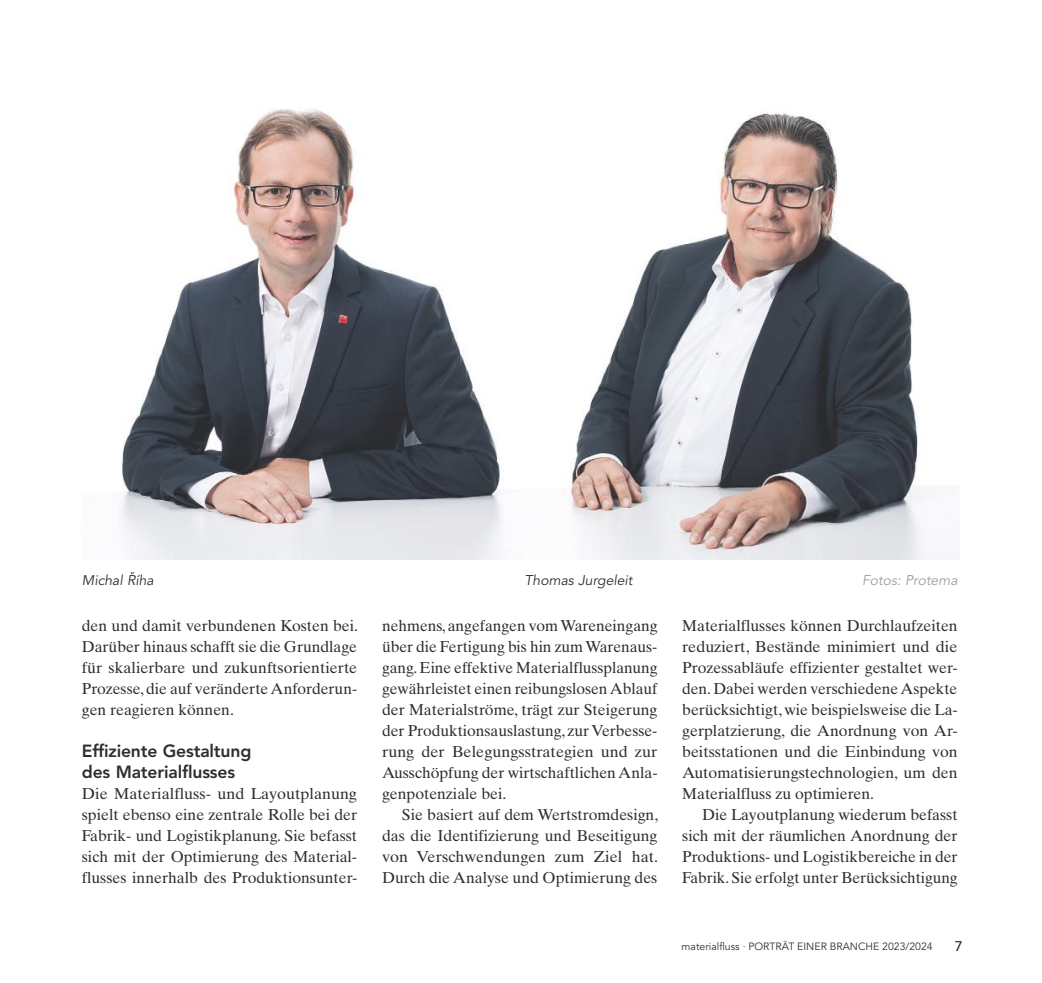
<style>
.page{position:relative;width:1042px;height:983px;background:#fff}
.page>*{position:absolute;margin:0;border:0;box-sizing:border-box;transform-origin:0 0}
.t1{font:800 17.5px/21px "Avenir LT Std";letter-spacing:-.01em;color:#2e2e2e}
.t2{font:15.75px/21px "Times Ten LT Std";color:#2e2e2e;text-align:justify}
.t3{font:italic 14px "Avenir LT Std";color:#2e2e2e}
.t4{font:italic 14px "Avenir LT Std";color:#a09f9f}
.t5{font:500 14px "Avenir LT Std";color:#2e2e2e}
.t6{font:10.5px "Avenir LT Std";color:#2e2e2e}
</style>
<div class="page">
<img style="left:122px;top:109px;width:804px;height:450px">
<p class="t3" style="left:82px;top:571px;width:73px">Michal Ríha</p>
<p class="t3" style="left:524px;top:571px;width:109px">Thomas Jurgeleit</p>
<p class="t4" style="left:862px;top:571px;width:97px">Fotos: Protema</p>
<p class="t2" style="left:82px;top:614px;width:278px">den und damit verbundenen Kosten bei.<br>Darüber hinaus schafft sie die Grundlage für skalierbare und zukunftsorientierte Prozesse, die auf veränderte Anforderun&shy;gen reagieren können.</p>
<p class="t1" style="left:82px;top:739px;width:171px">Effiziente Gestaltung des Materialflusses</p>
<p class="t2" style="left:82px;top:782px;width:277px">Die Materialfluss- und Layoutplanung spielt ebenso eine zentrale Rolle bei der Fabrik- und Logistikplanung. Sie befasst sich mit der Optimierung des Material&shy;flusses innerhalb des Produktionsunter-</p>
<p class="t2" style="left:382px;top:614px;width:277px">nehmens, angefangen vom Wareneingang über die Fertigung bis hin zum Warenaus&shy;gang. Eine effektive Materialflussplanung gewährleistet einen reibungslosen Ablauf der Materialströme, trägt zur Steigerung der Produktionsauslastung, zur Verbesse&shy;rung der Belegungsstrategien und zur Ausschöpfung der wirtschaftlichen Anla&shy;genpotenziale bei.</p>
<p class="t2" style="left:382px;top:803px;width:278px;text-indent:20px">Sie basiert auf dem Wertstromdesign, das die Identifizierung und Beseitigung von Verschwendungen zum Ziel hat.<br>Durch die Analyse und Optimierung des</p>
<p class="t2" style="left:682px;top:614px;width:277px">Materialflusses können Durchlaufzeiten reduziert, Bestände minimiert und die Prozessabläufe effizienter gestaltet wer&shy;den. Dabei werden verschiedene Aspekte berücksichtigt, wie beispielsweise die La&shy;gerplatzierung, die Anordnung von Ar&shy;beitsstationen und die Einbindung von Automatisierungstechnologien, um den Materialfluss zu optimieren.</p>
<p class="t2" style="left:682px;top:803px;width:277px;text-indent:20px">Die Layoutplanung wiederum befasst sich mit der räumlichen Anordnung der Produktions- und Logistikbereiche in der Fabrik. Sie erfolgt unter Berücksichtigung</p>
<p class="t6" style="left:681px;top:940px;width:253px">materialfluss · PORTRÄT EINER BRANCHE 2023/2024</p>
<p class="t5" style="left:955px;top:937px;width:9px">7</p>
</div>
